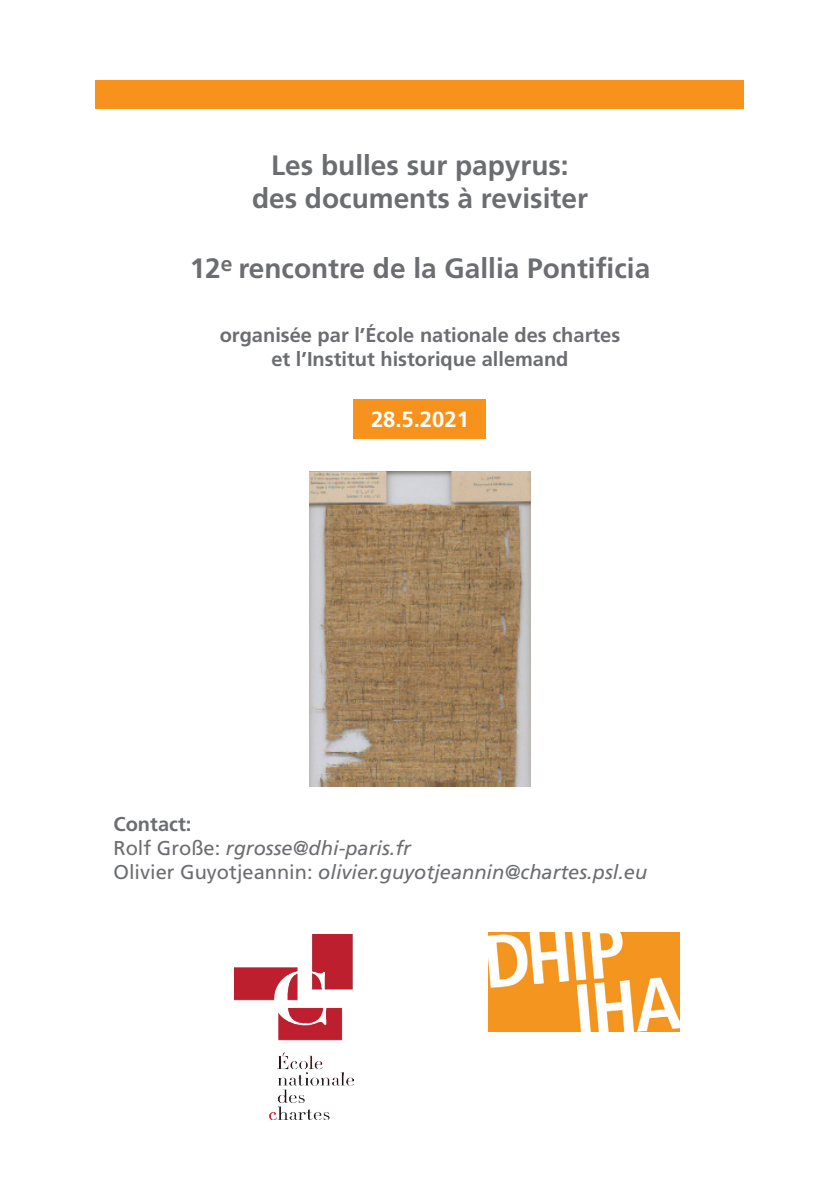
<style>
.page{position:relative;width:840px;height:1191px;background:#fff}
.page>*{position:absolute;margin:0;border:0;box-sizing:border-box;transform-origin:0 0}
.t1{font:700 28px/33.6px "Frutiger LT Std";color:#6c6d70;text-align:center}
.t2{font:700 22px "Frutiger LT Std";color:#fff}
.t3{font:italic 20px/24px "Frutiger LT Std";color:#6c6d70}
.t4{font:700 20px/24px "Frutiger LT Std";color:#6c6d70;text-align:center}
.s1{font-weight:700;font-style:normal}
.s2{font-style:normal}
</style>
<div class="page">
<div style="left:96px;top:80px;width:647px;height:29px;background:#f7931d"></div>
<img style="left:488px;top:933px;width:190px;height:98px">
<img style="left:309px;top:471px;width:221px;height:315px">
<div style="left:353px;top:399px;width:133px;height:40px;background:#f7931d"></div>
<img style="left:234px;top:934px;width:119px;height:185px">
<h1 class="t1" style="left:252px;top:148px;width:337px">Les bulles sur papyrus: des documents à revisiter</h1>
<h1 class="t1" style="left:190px;top:252px;width:461px">12<sup>e</sup> rencontre de la Gallia Pontificia</h1>
<p class="t4" style="left:219px;top:323px;width:402px">organisée par l’École nationale des chartes et l’Institut historique allemand</p>
<p class="t2" style="left:371px;top:407px;width:99px">28.5.2021</p>
<p class="t3" style="left:113px;top:812px;width:535px"><span class="s1">Contact:<br></span><span class="s2">Rolf Große:</span> rgrosse@dhi-paris.fr<br><span class="s2">Olivier Guyotjeannin:</span> olivier.guyotjeannin@chartes.psl.eu</p>
</div>
